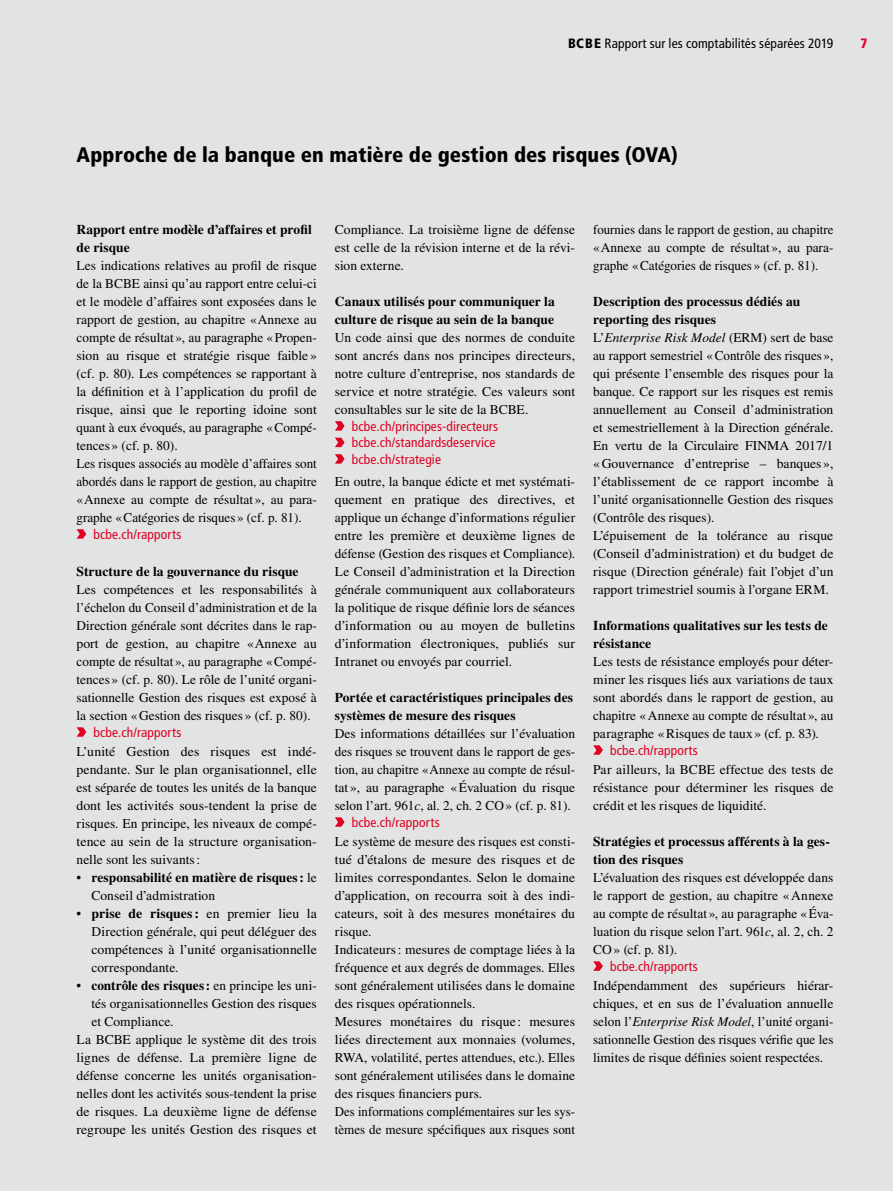
<style>
.page{position:relative;width:893px;height:1191px;background:#e2e3e3}
.page>*{position:absolute;margin:0;border:0;box-sizing:border-box;transform-origin:0 0}
._30_Tabellen_Tab_02_HT{font:900 condensed 21px "Frutiger LT Std";letter-spacing:.005em;color:#000}
._20_Grundtexte__21_GT{font:13.5px/18px "Times LT Std";color:#000;text-align:justify}
._00_Titel__06_UT_Times_bold{font:700 13.5px/18px "Times LT Std";letter-spacing:.005em;color:#000}
._20_Grundtexte__21_GT-2{font:13.5px/18px "Times LT Std";color:#000;scale:.95 1}
._20_Grundtexte__28_Link{font:condensed 13.5px "Frutiger LT Std";letter-spacing:.01em;color:#df0022}
.t1{font:condensed 13.5px "Frutiger LT Std";letter-spacing:.01em;color:#000}
.t2{font:900 condensed 13.5px "Frutiger LT Std";color:#df0022}
.s1{font-weight:900}
.s2{font-weight:400}
.s3{font-weight:700}
.s4{font-style:italic}
</style>
<div class="page">
<svg style="left:77px;top:529px;width:9px;height:9px"></svg>
<svg style="left:77px;top:727px;width:9px;height:9px"></svg>
<svg style="left:335px;top:421px;width:10px;height:9px"></svg>
<svg style="left:335px;top:438px;width:10px;height:9px"></svg>
<svg style="left:335px;top:454px;width:10px;height:9px"></svg>
<svg style="left:335px;top:817px;width:10px;height:9px"></svg>
<svg style="left:593px;top:745px;width:10px;height:9px"></svg>
<svg style="left:593px;top:961px;width:10px;height:9px"></svg>
<p class="t1" style="left:568px;top:36px;width:267px"><span class="s1">BCBE</span> Rapport sur les comptabilités séparées 2019</p>
<p class="t2" style="left:860px;top:36px;width:9px">7</p>
<h2 class="_30_Tabellen_Tab_02_HT" style="left:77px;top:142px;width:603px">Approche de la banque en matière de gestion des risques (OVA)</h2>
<h3 class="_00_Titel__06_UT_Times_bold" style="left:77px;top:220px;width:237px">Rapport entre modèle d’affaires et profil de risque</h3>
<p class="_20_Grundtexte__21_GT" style="left:77px;top:256px;width:242px">Les indications relatives au profil de risque de la BCBE ainsi qu’au rapport entre celui-ci et le modèle d’affaires sont exposées dans le rapport de gestion, au chapitre «Annexe au compte de résultat», au paragraphe «Propen&shy;sion au risque et stratégie risque faible » (cf. p. 80). Les compétences se rapportant à la définition et à l’application du profil de risque, ainsi que le reporting idoine sont quant à eux évoqués, au paragraphe «Compé&shy;tences» (cf. p. 80).</p>
<p class="_20_Grundtexte__21_GT" style="left:77px;top:454px;width:242px">Les risques associés au modèle d’affaires sont abordés dans le rapport de gestion, au chapitre «Annexe au compte de résultat », au para&shy;graphe « -Catégories de risques» (cf. p. 81).</p>
<p class="_20_Grundtexte__28_Link" style="left:94px;top:526px;width:89px">bcbe.ch/rapports</p>
<h3 class="_00_Titel__06_UT_Times_bold" style="left:77px;top:562px;width:224px">Structure de la gouvernance du risque</h3>
<p class="_20_Grundtexte__21_GT" style="left:77px;top:580px;width:242px">Les compétences et les responsabilités à l’échelon du Conseil d’administration et de la Direction générale sont décrites dans le rap&shy;port de gestion, au chapitre «Annexe au compte de résultat», au paragraphe «Compé&shy;tences» (cf. p. 80). Le rôle de l’unité organi&shy;sationnelle Gestion des risques est exposé à la section «Gestion des risques» (cf. p. 80).</p>
<p class="_20_Grundtexte__28_Link" style="left:94px;top:724px;width:89px">bcbe.ch/rapports</p>
<p class="_20_Grundtexte__21_GT" style="left:77px;top:742px;width:242px">L’unité Gestion des risques est indé&shy;pendante. Sur le plan organisationnel, elle est séparée de toutes les unités de la banque dont les activités sous-tendent la prise de risques. En principe, les niveaux de compé&shy;tence au sein de la structure organisation&shy;nelle sont les suivants:</p>
<p class="_00_Titel__06_UT_Times_bold" style="left:91px;top:868px;width:227px;text-indent:-15px"><span class="s2">•</span> responsabilité en matière de risques: <span class="s2">le<br>Conseil d’admistration</span></p>
<p class="_20_Grundtexte__21_GT" style="left:91px;top:904px;width:227px;text-indent:-15px">• <span class="s3">prise de risques:</span> en premier lieu la Direction générale, qui peut déléguer des compétences à l’unité organisationnelle correspondante.</p>
<p class="_20_Grundtexte__21_GT" style="left:91px;top:976px;width:227px;text-indent:-15px">• <span class="s3">contrôle des risques:</span> en principe les uni&shy;tés organisationnelles Gestion des risques et Compliance.</p>
<p class="_20_Grundtexte__21_GT" style="left:77px;top:1030px;width:242px">La BCBE applique le système dit des trois lignes de défense. La première ligne de défense concerne les unités organisation&shy;nelles dont les activités sous-tendent la prise de risques. La deuxième ligne de défense regroupe les unités Gestion des risques et</p>
<p class="_20_Grundtexte__21_GT" style="left:335px;top:220px;width:242px">Compliance. La troisième ligne de défense est celle de la révision interne et de la révi&shy;sion externe.</p>
<h3 class="_00_Titel__06_UT_Times_bold" style="left:335px;top:292px;width:221px">Canaux utilisés pour communiquer la culture de risque au sein de la banque</h3>
<p class="_20_Grundtexte__21_GT" style="left:335px;top:328px;width:242px">Un code ainsi que des normes de conduite sont ancrés dans nos principes directeurs, notre culture d’entreprise, nos standards de service et notre stratégie. Ces valeurs sont consultables sur le site de la BCBE.</p>
<p class="_20_Grundtexte__28_Link" style="left:352px;top:418px;width:148px">bcbe.ch/principes-directeurs</p>
<p class="_20_Grundtexte__28_Link" style="left:352px;top:434px;width:145px">bcbe.ch/standardsdeservice</p>
<p class="_20_Grundtexte__28_Link" style="left:352px;top:451px;width:91px">bcbe.ch/strategie</p>
<p class="_20_Grundtexte__21_GT" style="left:335px;top:472px;width:242px">En outre, la banque édicte et met systémati&shy;quement en pratique des directives, et applique un échange d’informations régulier entre les première et deuxième lignes de défense (Gestion des risques et Compliance).<br>Le Conseil d’administration et la Direction générale communiquent aux collaborateurs la politique de risque définie lors de séances d’information ou au moyen de bulletins d’information électroniques, publiés sur Intranet ou envoyés par courriel.</p>
<h3 class="_00_Titel__06_UT_Times_bold" style="left:335px;top:688px;width:240px">Portée et caractéristiques principales des systèmes de mesure des risques</h3>
<p class="_20_Grundtexte__21_GT" style="left:335px;top:724px;width:242px">Des informations détaillées sur l’évaluation des risques se trouvent dans le rapport de ges&shy;tion, au chapitre «Annexe au compte de résul&shy;tat », au paragraphe «Évaluation du risque selon l’art. 961<span class="s4">c</span>, al. 2, ch. 2 CO» (cf. p. 81).</p>
<p class="_20_Grundtexte__28_Link" style="left:352px;top:814px;width:89px">bcbe.ch/rapports</p>
<p class="_20_Grundtexte__21_GT" style="left:335px;top:832px;width:242px">Le système de mesure des risques est consti&shy;tué d’étalons de mesure des risques et de limites correspondantes. Selon le domaine d’application, on recourra soit à des indi&shy;cateurs, soit à des mesures monétaires du risque.</p>
<p class="_20_Grundtexte__21_GT" style="left:335px;top:940px;width:242px">Indicateurs: mesures de comptage liées à la fréquence et aux degrés de dommages. Elles sont généralement utilisées dans le domaine des risques opérationnels.</p>
<p class="_20_Grundtexte__21_GT" style="left:335px;top:1012px;width:242px">Mesures monétaires du risque : mesures liées directement aux monnaies (volumes, RWA, volatilité, pertes attendues, etc.). Elles sont généralement utilisées dans le domaine des risques financiers purs.</p>
<p class="_20_Grundtexte__21_GT-2" style="left:335px;top:1102px;width:254px">Des informations complémentaires sur les sys&shy;tèmes de mesure spécifiques aux risques sont</p>
<p class="_20_Grundtexte__21_GT-2" style="left:593px;top:220px;width:254px;text-align:justify">fournies dans le rapport de gestion, au chapitre «Annexe au compte de résultat », au para&shy;graphe « -Catégories de risques» (cf. p. 81).</p>
<h3 class="_00_Titel__06_UT_Times_bold" style="left:593px;top:292px;width:209px">Description des processus dédiés au reporting des risques</h3>
<p class="_20_Grundtexte__21_GT" style="left:593px;top:328px;width:242px">L’<span class="s4">Enterprise Risk Model</span> (ERM) sert de base au rapport semestriel «Contrôle des risques», qui présente l’ensemble des risques pour la banque. Ce rapport sur les risques est remis annuellement au Conseil d’administration et semestriellement à la Direction générale.<br>En vertu de la Circulaire FINMA 2017/1 «Gouvernance d’entreprise – banques », l’établissement de ce rapport incombe à l’unité organisationnelle Gestion des risques (Contrôle des risques).</p>
<p class="_20_Grundtexte__21_GT" style="left:593px;top:526px;width:242px">L’épuisement de la tolérance au risque (Conseil d’administration) et du budget de risque (Direction générale) fait l’objet d’un rapport trimestriel soumis à l’organe ERM.</p>
<h3 class="_00_Titel__06_UT_Times_bold" style="left:593px;top:616px;width:236px">Informations qualitatives sur les tests de résistance</h3>
<p class="_20_Grundtexte__21_GT" style="left:593px;top:652px;width:242px">Les tests de résistance employés pour déter&shy;miner les risques liés aux variations de taux sont abordés dans le rapport de gestion, au chapitre «Annexe au compte de résultat», au paragraphe «Risques de taux » (cf. p. 83).</p>
<p class="_20_Grundtexte__28_Link" style="left:610px;top:742px;width:89px">bcbe.ch/rapports</p>
<p class="_20_Grundtexte__21_GT" style="left:593px;top:760px;width:242px">Par ailleurs, la BCBE effectue des tests de résistance pour déterminer les risques de crédit et les risques de liquidité.</p>
<h3 class="_00_Titel__06_UT_Times_bold" style="left:593px;top:832px;width:238px">Stratégies et processus afférents à la ges&shy;tion des risques</h3>
<p class="_20_Grundtexte__21_GT" style="left:593px;top:868px;width:242px">L’évaluation des risques est développée dans le rapport de gestion, au chapitre «Annexe au compte de résultat», au paragraphe «Éva&shy;luation du risque selon l’art. 961<span class="s4">c</span>, al. 2, ch. 2<br>CO» (cf. p. 81).</p>
<p class="_20_Grundtexte__28_Link" style="left:610px;top:958px;width:89px">bcbe.ch/rapports</p>
<p class="_20_Grundtexte__21_GT" style="left:593px;top:976px;width:242px">Indépendamment des supérieurs hiérar&shy;chiques, et en sus de l’évaluation annuelle selon l’<span class="s4">Enterprise Risk Model</span>, l’unité organi&shy;sationnelle Gestion des risques vérifie que les limites de risque définies soient respectées.</p>
</div>
